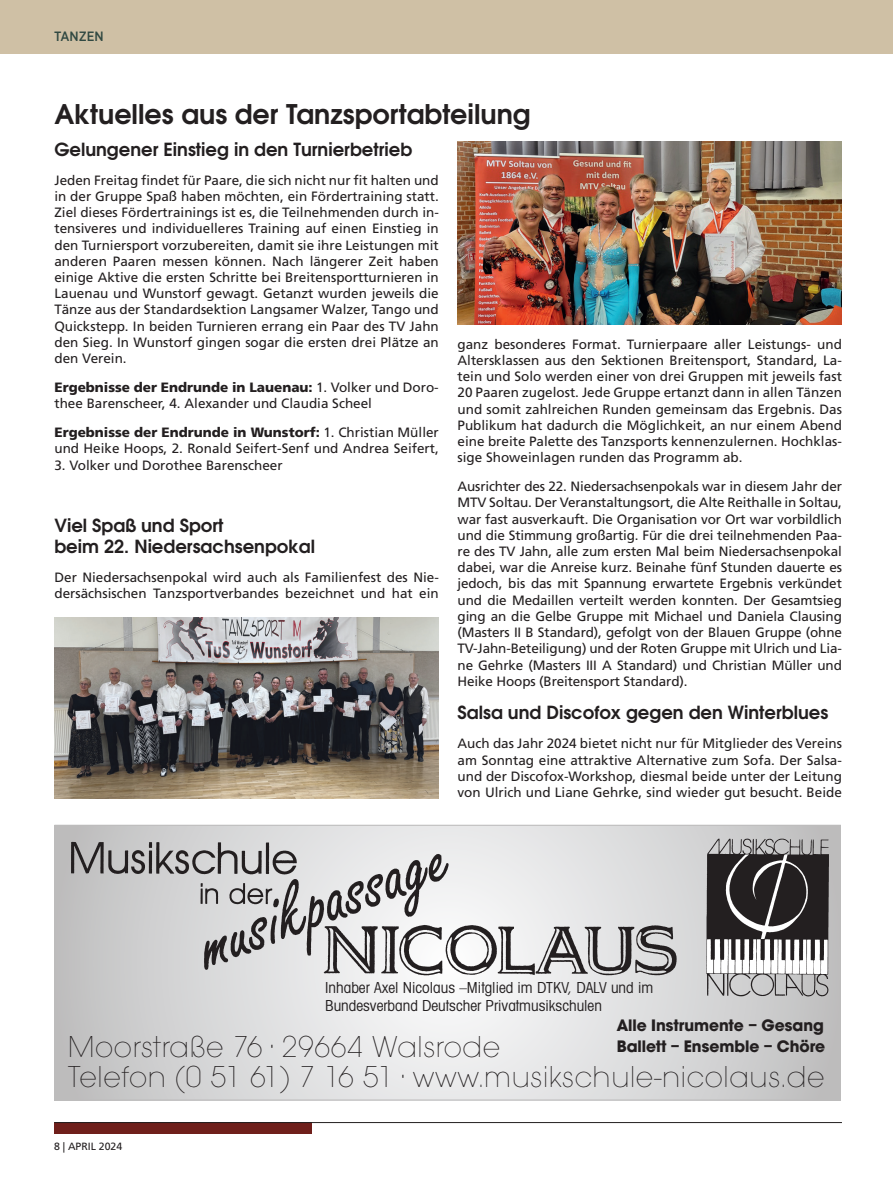
<style>
.page{position:relative;width:893px;height:1191px;background:#fff}
.page>*{position:absolute;margin:0;border:0;box-sizing:border-box;transform-origin:0 0}
.t1{font:200 31.5px/30.5px "Avant Gard";letter-spacing:.02em;color:#231f20}
.t2{font:700 27px "Te X Gyre Adventor";color:#231f20}
.t3{font:700 18px/21px "Te X Gyre Adventor";color:#231f20}
.t4{font:700 17.4px/20.9px "Avant Gard";color:#231f20}
.t5{font:condensed 15.15px/18.3px "Avant Garde";color:#231f20}
.t6{font:13.5px/16.2px "Frutiger LT Std";color:#231f20;text-align:justify}
.t7{font:500 13.5px "Gotham Narrow";color:#314942}
.t8{font:10.5px "Frutiger LT Std";color:#231f20}
.s1{font-weight:900}
</style>
<div class="page">
<div style="left:54px;top:1123px;width:258px;height:11px;background:#6f1f1b"></div>
<hr style="left:54px;top:1122px;width:788px;height:1px;background:#231f20">
<div style="left:0;top:0;width:893px;height:53px;background:#cfc0a5"></div>
<img style="left:458px;top:141px;width:384px;height:183px">
<svg style="left:56px;top:826px;width:783px;height:272px;background:#dadadb"></svg>
<img style="left:706px;top:838px;width:123px;height:159px">
<img style="left:67px;top:837px;width:612px;height:139px">
<img style="left:54px;top:618px;width:385px;height:180px">
<p class="t7" style="left:54px;top:28px;width:51px">TANZEN</p>
<h2 class="t2" style="left:54px;top:91px;width:478px">Aktuelles aus der Tanzsportabteilung</h2>
<h3 class="t3" style="left:54px;top:137px;width:359px">Gelungener Einstieg in den Turnierbetrieb</h3>
<p class="t6" style="left:54px;top:172px;width:386px">Jeden Freitag findet für Paare, die sich nicht nur fit halten und in der Gruppe Spaß haben möchten, ein Fördertraining statt.<br>Ziel dieses Fördertrainings ist es, die Teilnehmenden durch in&shy;tensiveres und individuelleres Training auf einen Einstieg in den Turniersport vorzubereiten, damit sie ihre Leistungen mit anderen Paaren messen können. Nach längerer Zeit haben einige Aktive die ersten Schritte bei Breitensportturnieren in Lauenau und Wunstorf gewagt. Getanzt wurden jeweils die Tänze aus der Standardsektion Langsamer Walzer, Tango und Quickstepp. In beiden Turnieren errang ein Paar des TV Jahn den Sieg. In Wunstorf gingen sogar die ersten drei Plätze an den Verein.</p>
<p class="t6" style="left:54px;top:379px;width:386px"><span class="s1">Ergebnisse der Endrunde in Lauenau:</span> 1. Volker und Doro&shy;thee Barenscheer, 4. Alexander und Claudia Scheel</p>
<p class="t6" style="left:54px;top:424px;width:386px"><span class="s1">Ergebnisse der Endrunde in Wunstorf:</span> 1. Christian Müller und Heike Hoops, 2. Ronald Seifert-Senf und Andrea Seifert,</p>
<p class="t6" style="left:54px;top:457px;width:230px">3. Volker und Dorothee Barenscheer</p>
<h3 class="t3" style="left:54px;top:513px;width:262px">Viel Spaß und Sport<br>beim 22. Niedersachsenpokal</h3>
<p class="t6" style="left:54px;top:569px;width:386px">Der Niedersachsenpokal wird auch als Familienfest des Nie&shy;dersächsischen Tanzsportverbandes bezeichnet und hat ein</p>
<p class="t6" style="left:458px;top:336px;width:386px">ganz besonderes Format. Turnierpaare aller Leistungs- und Altersklassen aus den Sektionen Breitensport, Standard, La&shy;tein und Solo werden einer von drei Gruppen mit jeweils fast 20 Paaren zugelost. Jede Gruppe ertanzt dann in allen Tänzen und somit zahlreichen Runden gemeinsam das Ergebnis. Das Publikum hat dadurch die Möglichkeit, an nur einem Abend eine breite Palette des Tanzsports kennenzulernen. Hochklas&shy;sige Showeinlagen runden das Programm ab.</p>
<p class="t6" style="left:458px;top:478px;width:386px">Ausrichter des 22. Niedersachsenpokals war in diesem Jahr der MTV Soltau. Der Veranstaltungsort, die Alte Reithalle in Soltau, war fast ausverkauft. Die Organisation vor Ort war vorbildlich und die Stimmung großartig. Für die drei teilnehmenden Paa&shy;re des TV Jahn, alle zum ersten Mal beim Niedersachsenpokal dabei, war die Anreise kurz. Beinahe fünf Stunden dauerte es jedoch, bis das mit Spannung erwartete Ergebnis verkündet und die Medaillen verteilt werden konnten. Der Gesamtsieg ging an die Gelbe Gruppe mit Michael und Daniela Clausing (Masters II B Standard), gefolgt von der Blauen Gruppe (ohne TV-Jahn-Beteiligung) und der Roten Gruppe mit Ulrich und Lia&shy;ne Gehrke (Masters III A Standard) und Christian Müller und Heike Hoops (Breitensport Standard).</p>
<h3 class="t3" style="left:458px;top:700px;width:372px">Salsa und Discofox gegen den Winterblues</h3>
<p class="t6" style="left:458px;top:735px;width:386px">Auch das Jahr 2024 bietet nicht nur für Mitglieder des Vereins am Sonntag eine attraktive Alternative zum Sofa. Der Salsa&shy;und der Discofox-Workshop, diesmal beide unter der Leitung von Ulrich und Liane Gehrke, sind wieder gut besucht. Beide</p>
<p class="t5" style="left:325px;top:978px;width:329px">Inhaber Axel Nicolaus –Mitglied im DTKV, DALV und im<br>Bundesverband Deutscher Privatmusikschulen</p>
<p class="t4" style="left:617px;top:1014px;width:210px">Alle Instrumente – Gesang<br>Ballett – Ensemble – Chöre</p>
<h1 class="t1" style="left:68px;top:1031px;width:758px">Moorstraße 76 · 29664 Walsrode<br>Telefon (0 51 61) 7 16 51 · www.musikschule-nicolaus.de</h1>
<p class="t8" style="left:54px;top:1140px;width:70px">8 | APRIL 2024</p>
</div>
